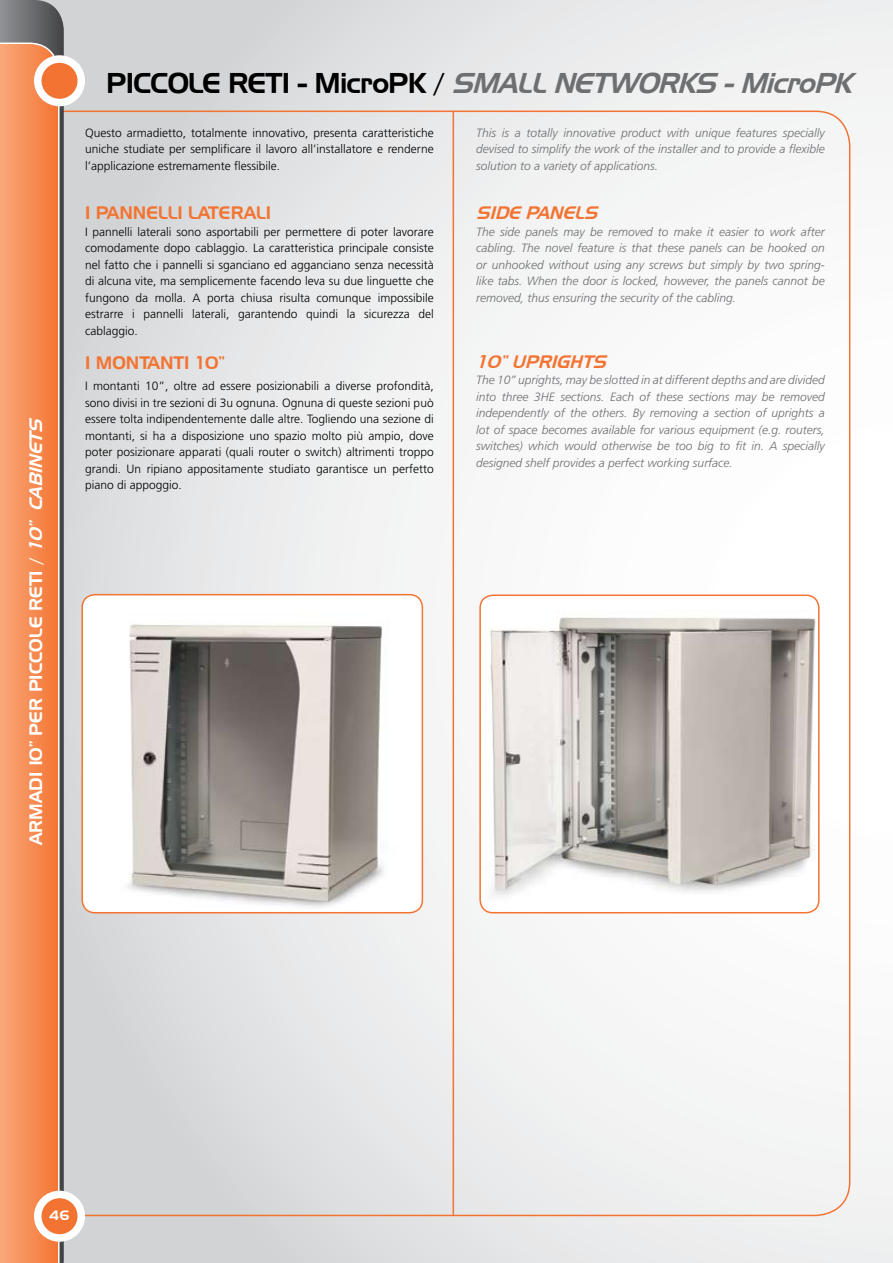
<style>
.page{position:relative;width:893px;height:1263px;background:#fff}
.page>*{position:absolute;margin:0;border:0;box-sizing:border-box;transform-origin:0 0}
.t1{font:italic 28.5px "Slicker";color:#6d6f71}
.t2{font:18px "Slicker";color:#fff}
.t3{font:18px "Slicker";color:#f37432}
.t4{font:italic 18px "Slicker";color:#f37432}
.t5{font:13.5px "Slicker";color:#fff}
.t6{font:300 12px/16.5px "Frutiger";color:#000;text-align:justify}
.t7{font:italic 300 12px/16.5px "Frutiger";color:#6d6f71;text-align:justify}
.s1{font-family:"Century Gothic";font-weight:700;font-style:italic}
.s2{font-style:italic}
.s3{font-style:normal;color:#000}
.s4{font-family:"Century Gothic";font-weight:700}
</style>
<div class="page">
<div style="left:0;top:0;width:893px;height:1263px;background:linear-gradient(to right,#d4d5d7,#fff)"></div>
<hr style="left:453px;top:111px;width:1px;height:1104px;background:#f37432">
<svg style="left:0;top:0;width:64px;height:1263px;background:#5b5b5d"></svg>
<svg style="left:0;top:43px;width:60px;height:1220px;background:#f4915b"></svg>
<div style="left:38px;top:1194px;width:43px;height:44px;background:#f37432;border-radius:50%"></div>
<div style="left:34px;top:1191px;width:51px;height:51px;border:8px solid #fff;border-radius:50%"></div>
<div style="left:38px;top:59px;width:43px;height:44px;background:#f37432;border-radius:50%"></div>
<div style="left:34px;top:55px;width:51px;height:51px;border:8px solid #fff;border-radius:50%"></div>
<img style="left:480px;top:595px;width:339px;height:313px">
<div style="left:479px;top:594px;width:341px;height:319px;border:2px solid #f37432;border-radius:13px"></div>
<div style="left:82px;top:595px;width:340px;height:318px;background:#fff;border-radius:13px"></div>
<img style="left:127px;top:624px;width:257px;height:284px">
<div style="left:81px;top:594px;width:342px;height:319px;border:2px solid #f37432;border-radius:13px"></div>
<h2 class="t2" style="left:26px;top:845px;width:433px;rotate:-90deg">ARMADI 10“ PER PICCOLE RETI / <span class="s1">1</span><span class="s2">0“ CABINETS</span></h2>
<h1 class="t1" style="left:106px;top:66px;width:755px"><span class="s3">P I C C O L E R E T I - M i c r o P K /</span> SMALLNETWORKS -MicroPK</h1>
<p class="t6" style="left:85px;top:124px;width:350px">Questo armadietto, totalmente innovativo, presenta caratteristiche uniche studiate per semplificare il lavoro all’installatore e renderne l’applicazione estremamente flessibile.</p>
<h2 class="t3" style="left:85px;top:203px;width:188px">I PANNELLI LATERALI</h2>
<p class="t6" style="left:85px;top:223px;width:350px">I pannelli laterali sono asportabili per permettere di poter lavorare comodamente dopo cablaggio. La caratteristica principale consiste nel fatto che i pannelli si sganciano ed agganciano senza necessità di alcuna vite, ma semplicemente facendo leva su due linguette che fungono da molla. A porta chiusa risulta comunque impossibile estrarre i pannelli laterali, garantendo quindi la sicurezza del cablaggio.</p>
<h2 class="t3" style="left:85px;top:353px;width:141px">I MONTANTI <span class="s4">1</span>0”</h2>
<p class="t6" style="left:85px;top:378px;width:350px">I montanti 10”, oltre ad essere posizionabili a diverse profondità, sono divisi in tre sezioni di 3u ognuna. Ognuna di queste sezioni può essere tolta indipendentemente dalle altre. Togliendo una sezione di montanti, si ha a disposizione uno spazio molto più ampio, dove poter posizionare apparati (quali router o switch) altrimenti troppo grandi. Un ripiano appositamente studiato garantisce un perfetto piano di appoggio.</p>
<p class="t7" style="left:476px;top:124px;width:350px">This is a totally innovative product with unique features specially devised to simplify the work of the installer and to provide a flexible solution to a variety of applications.</p>
<h2 class="t4" style="left:476px;top:203px;width:128px">SIDE PANELS</h2>
<p class="t7" style="left:476px;top:223px;width:350px">The side panels may be removed to make it easier to work after cabling. The novel feature is that these panels can be hooked on or unhooked without using any screws but simply by two spring&shy;like tabs. When the door is locked, however, the panels cannot be removed, thus ensuring the security of the cabling.</p>
<h2 class="t4" style="left:476px;top:351px;width:136px"><span class="s4">1</span>0”UPRIGHTS</h2>
<p class="t7" style="left:476px;top:372px;width:350px">The 10” uprights, may be slotted in at different depths and are divided into three 3HE sections. Each of these sections may be removed independently of the others. By removing a section of uprights a lot of space becomes available for various equipment (e.g. routers, switches) which would otherwise be too big to fit in. A specially designed shelf provides a perfect working surface.</p>
<p class="t5" style="left:49px;top:1208px;width:22px">46</p>
</div>
